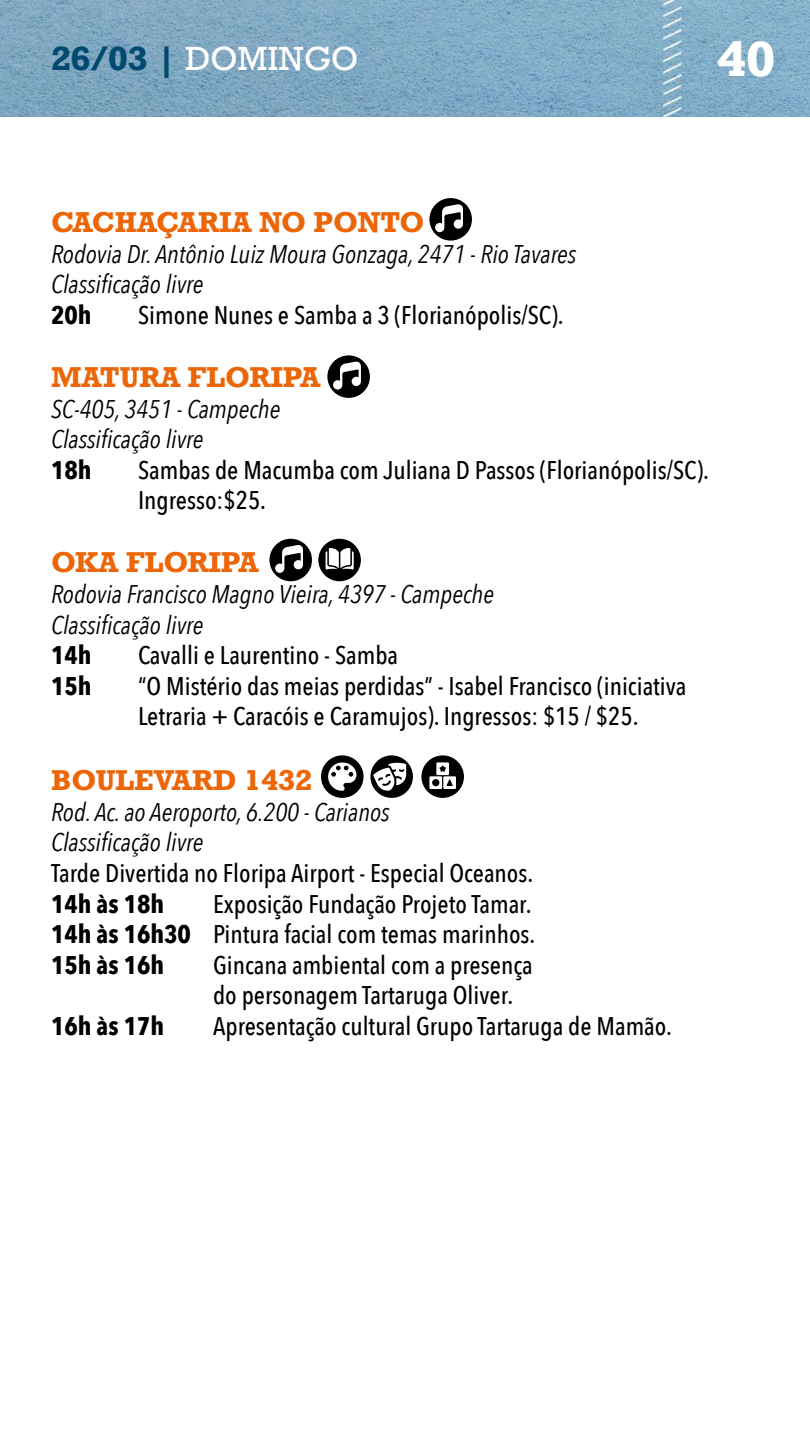
<style>
.page{position:relative;width:810px;height:1440px;background:#fff}
.page>*{position:absolute;margin:0;border:0;box-sizing:border-box;transform-origin:0 0}
.t1{font:700 46.5px "Rockwell";color:#fff}
.t2{font:31.5px "Rockwell";color:#fff}
.t3{font:700 27px "Rockwell";color:#ec6608}
.t4{font:500 25.5px/30.6px "Avenir Next Condensed";color:#000}
.t5{font:italic 25.5px/30.6px "Avenir Next Condensed";color:#000}
.t6{font:700 25.5px "Avenir Next Condensed";color:#000}
.s1{font-weight:700;color:#004a6f}
.s2{font-weight:700}
</style>
<div class="page">
<img style="left:0;top:0;width:810px;height:117px">
<div style="left:327px;top:355px;width:43px;height:43px;background:#000;border-radius:50%"></div>
<svg style="left:333px;top:361px;width:28px;height:29px"></svg>
<div style="left:269px;top:539px;width:43px;height:42px;background:#000;border-radius:50%"></div>
<svg style="left:275px;top:545px;width:28px;height:28px"></svg>
<div style="left:421px;top:755px;width:43px;height:43px;background:#000;border-radius:50%"></div>
<svg style="left:429px;top:762px;width:27px;height:27px"></svg>
<svg style="left:370px;top:755px;width:43px;height:43px"></svg>
<svg style="left:373px;top:763px;width:33px;height:28px"></svg>
<div style="left:321px;top:755px;width:43px;height:43px;background:#000;border-radius:50%"></div>
<svg style="left:328px;top:762px;width:28px;height:29px"></svg>
<div style="left:429px;top:198px;width:43px;height:43px;background:#000;border-radius:50%"></div>
<svg style="left:435px;top:204px;width:28px;height:28px"></svg>
<div style="left:318px;top:539px;width:43px;height:42px;background:#000;border-radius:50%"></div>
<svg style="left:326px;top:548px;width:28px;height:22px"></svg>
<p class="t2" style="left:51px;top:40px;width:309px"><span class="s1">26/03 |</span> DOMINGO</p>
<h1 class="t1" style="left:717px;top:29px;width:60px">40</h1>
<p class="t3" style="left:51px;top:205px;width:375px">CACHAÇARIA NO PONTO</p>
<p class="t5" style="left:51px;top:239px;width:527px">Rodovia Dr. Antônio Luiz Moura Gonzaga, 2471 - Rio Tavares<br>Classificação livre</p>
<p class="t6" style="left:51px;top:299px;width:42px">20h</p>
<p class="t4" style="left:138px;top:300px;width:427px">Simone Nunes e Samba a 3 (Florianópolis/SC).</p>
<p class="t3" style="left:51px;top:360px;width:271px">MATURA FLORIPA</p>
<p class="t5" style="left:51px;top:393px;width:231px">SC-405, 3451 - Campeche<br>Classificação livre</p>
<p class="t6" style="left:51px;top:454px;width:42px">18h</p>
<p class="t4" style="left:138px;top:455px;width:572px">Sambas de Macumba com Juliana D Passos (Florianópolis/SC).<br>Ingresso:$25.</p>
<p class="t3" style="left:51px;top:545px;width:209px">OKA FLORIPA</p>
<p class="t5" style="left:51px;top:579px;width:445px">Rodovia Francisco Magno Vieira, 4397 - Campeche<br>Classificação livre</p>
<p class="t6" style="left:51px;top:640px;width:42px">14h</p>
<p class="t4" style="left:138px;top:640px;width:262px">Cavalli e Laurentino - Samba</p>
<p class="t6" style="left:51px;top:670px;width:42px">15h</p>
<p class="t4" style="left:138px;top:671px;width:550px">“O Mistério das meias perdidas” - Isabel Francisco (iniciativa<br>Letraria + Caracóis e Caramujos). Ingressos: $15 / $25.</p>
<p class="t3" style="left:51px;top:763px;width:263px">BOULEVARD 1432</p>
<p class="t5" style="left:51px;top:797px;width:340px">Rod. Ac. ao Aeroporto, 6.200 - Carianos<br>Classificação livre</p>
<p class="t4" style="left:51px;top:858px;width:484px">Tarde Divertida no Floripa Airport - Especial Oceanos.</p>
<p class="t6" style="left:51px;top:888px;width:115px">14h às 18h</p>
<p class="t4" style="left:51px;top:888px;width:486px;text-indent:162px">Exposição Fundação Projeto Tamar.<br><span class="s2">14h às 16h30</span> Pintura facial com temas marinhos.<br><span class="s2">15h às 16h</span></p>
<p class="t4" style="left:213px;top:950px;width:321px">Gincana ambiental com a presença do personagem Tartaruga Oliver.</p>
<p class="t6" style="left:51px;top:1010px;width:115px">16h às 17h</p>
<p class="t4" style="left:213px;top:1011px;width:460px">Apresentação cultural Grupo Tartaruga de Mamão.</p>
</div>
